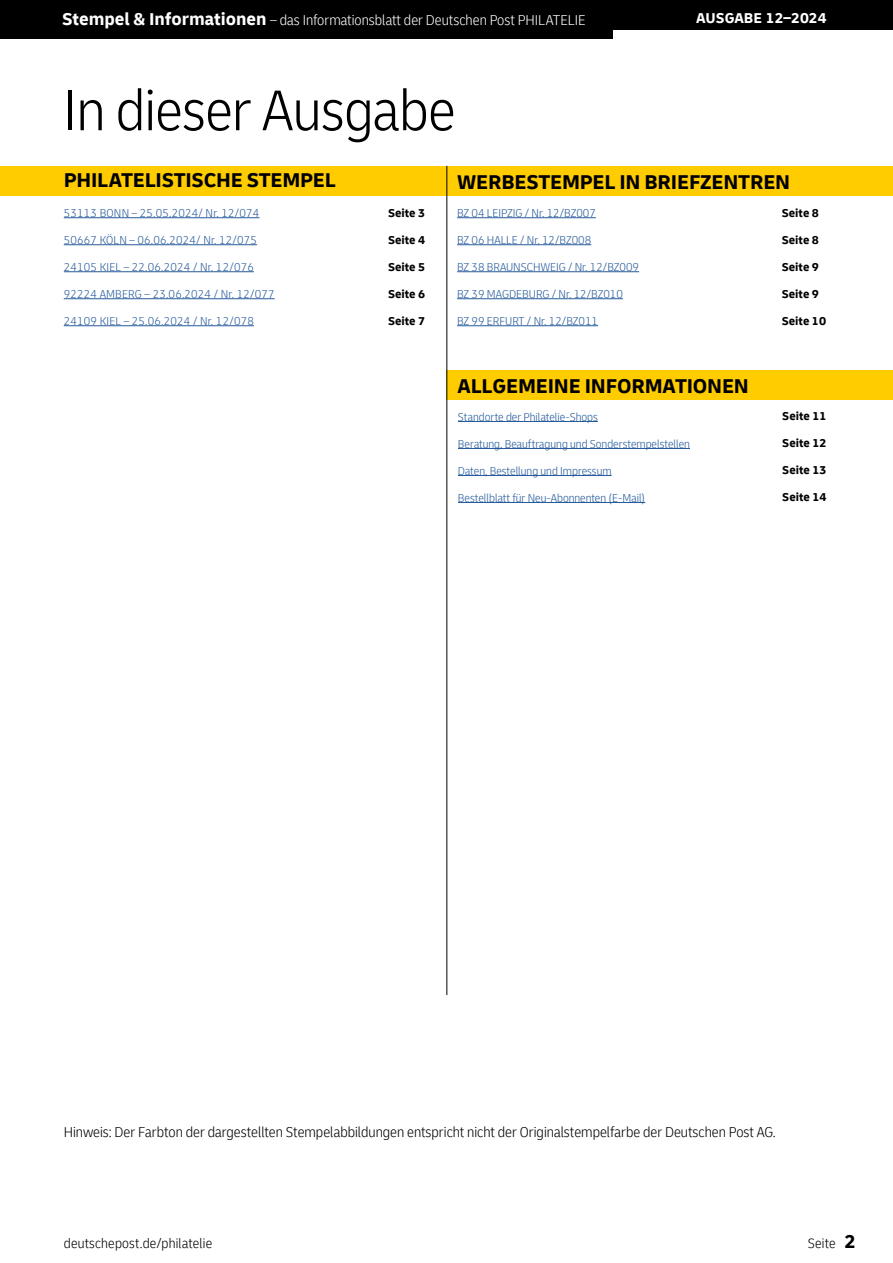
<style>
.page{position:relative;width:893px;height:1263px;background:#fff}
.page>*{position:absolute;margin:0;border:0;box-sizing:border-box;transform-origin:0 0}
.t1{font:300 condensed 60px "Delivery";letter-spacing:-.01em;color:#000}
.t2{font:700 21px "Delivery";letter-spacing:-.01em;color:#000}
.t3{font:300 condensed 15px "Delivery";color:#000}
.t4{font:300 condensed 15px "Delivery";color:#fff}
.t5{font:700 15px "Delivery";color:#fff}
.t6{font:300 condensed 14.25px "Delivery";letter-spacing:.015em;color:#000}
.t7{font:300 condensed 12px "Delivery";color:#275b9b}
.t8{font:700 12px "Delivery";color:#000}
.s1{font-weight:700;font-stretch:normal;font-size:18px}
.s2{font-weight:700;font-stretch:normal;font-size:19.5px}
</style>
<div class="page">
<div style="left:0;top:0;width:893px;height:30px;background:#000"></div>
<div style="left:0;top:0;width:612px;height:38px;background:#000"></div>
<div style="left:0;top:166px;width:446px;height:30px;background:#fc0"></div>
<div style="left:446px;top:166px;width:447px;height:30px;background:#fc0"></div>
<div style="left:446px;top:370px;width:447px;height:30px;background:#fc0"></div>
<hr style="left:447px;top:166px;width:1px;height:829px;background:#000">
<hr style="left:64px;top:217px;width:195px;height:1px;background:#275b9b">
<hr style="left:64px;top:244px;width:193px;height:1px;background:#275b9b">
<hr style="left:64px;top:271px;width:190px;height:1px;background:#275b9b">
<hr style="left:64px;top:298px;width:211px;height:1px;background:#275b9b">
<hr style="left:64px;top:325px;width:190px;height:1px;background:#275b9b">
<hr style="left:457px;top:217px;width:139px;height:1px;background:#275b9b">
<hr style="left:457px;top:244px;width:134px;height:1px;background:#275b9b">
<hr style="left:457px;top:271px;width:182px;height:1px;background:#275b9b">
<hr style="left:457px;top:298px;width:166px;height:1px;background:#275b9b">
<hr style="left:457px;top:325px;width:141px;height:1px;background:#275b9b">
<hr style="left:458px;top:421px;width:140px;height:1px;background:#275b9b">
<hr style="left:458px;top:448px;width:232px;height:1px;background:#275b9b">
<hr style="left:458px;top:475px;width:154px;height:1px;background:#275b9b">
<hr style="left:458px;top:502px;width:187px;height:1px;background:#275b9b">
<p class="t4" style="left:62px;top:12px;width:525px"><span class="s1">Stempel &amp; Informationen</span> – das Informationsblatt der Deutschen Post PHILATELIE</p>
<p class="t5" style="left:696px;top:9px;width:132px">AUSGABE 12–2024</p>
<h1 class="t1" style="left:64px;top:75px;width:393px">In dieser Ausgabe</h1>
<h2 class="t2" style="left:64px;top:167px;width:274px">PHILATELISTISCHE STEMPEL</h2>
<p class="t7" style="left:64px;top:206px;width:197px">53113 BONN – 25.05.2024/ Nr. 12/074</p>
<p class="t7" style="left:64px;top:233px;width:195px">50667 KÖLN – 06.06.2024/ Nr. 12/075</p>
<p class="t7" style="left:64px;top:260px;width:192px">24105 KIEL – 22.06.2024 / Nr. 12/076</p>
<p class="t7" style="left:64px;top:287px;width:212px">92224 AMBERG – 23.06.2024 / Nr. 12/077</p>
<p class="t7" style="left:64px;top:314px;width:192px">24109 KIEL – 25.06.2024 / Nr. 12/078</p>
<h2 class="t2" style="left:457px;top:169px;width:335px">WERBESTEMPEL IN BRIEFZENTREN</h2>
<p class="t8" style="left:388px;top:205px;width:39px">Seite 3</p>
<p class="t8" style="left:388px;top:232px;width:39px">Seite 4</p>
<p class="t8" style="left:388px;top:259px;width:39px">Seite 5</p>
<p class="t8" style="left:388px;top:286px;width:39px">Seite 6</p>
<p class="t8" style="left:388px;top:313px;width:39px">Seite 7</p>
<p class="t8" style="left:782px;top:205px;width:39px">Seite 8</p>
<p class="t8" style="left:782px;top:232px;width:39px">Seite 8</p>
<p class="t8" style="left:782px;top:259px;width:39px">Seite 9</p>
<p class="t8" style="left:782px;top:286px;width:39px">Seite 9</p>
<p class="t8" style="left:782px;top:313px;width:46px">Seite 10</p>
<p class="t7" style="left:457px;top:206px;width:140px">BZ 04 LEIPZIG / Nr. 12/BZ007</p>
<p class="t7" style="left:457px;top:233px;width:136px">BZ 06 HALLE / Nr. 12/BZ008</p>
<p class="t7" style="left:457px;top:260px;width:184px">BZ 38 BRAUNSCHWEIG / Nr. 12/BZ009</p>
<p class="t7" style="left:457px;top:287px;width:167px">BZ 39 MAGDEBURG / Nr. 12/BZ010</p>
<p class="t7" style="left:457px;top:314px;width:142px">BZ 99 ERFURT / Nr. 12/BZ011</p>
<h2 class="t2" style="left:458px;top:373px;width:293px">ALLGEMEINE INFORMATIONEN</h2>
<p class="t7" style="left:458px;top:409px;width:141px">Standorte der Philatelie-Shops</p>
<p class="t7" style="left:458px;top:436px;width:233px">Beratung, Beauftragung und Sonderstempelstellen</p>
<p class="t7" style="left:458px;top:463px;width:155px">Daten, Bestellung und Impressum</p>
<p class="t7" style="left:458px;top:490px;width:189px">Bestellblatt für Neu-Abonnenten (E-Mail)</p>
<p class="t8" style="left:782px;top:408px;width:46px">Seite 11</p>
<p class="t8" style="left:782px;top:435px;width:46px">Seite 12</p>
<p class="t8" style="left:782px;top:462px;width:46px">Seite 13</p>
<p class="t8" style="left:782px;top:489px;width:46px">Seite 14</p>
<p class="t3" style="left:64px;top:1124px;width:713px">Hinweis: Der Farbton der dargestellten Stempelabbildungen entspricht nicht der Originalstempelfarbe der Deutschen Post AG.</p>
<p class="t6" style="left:64px;top:1235px;width:150px">deutschepost.de/philatelie</p>
<p class="t6" style="left:808px;top:1235px;width:50px">Seite <span class="s2">2</span></p>
</div>
